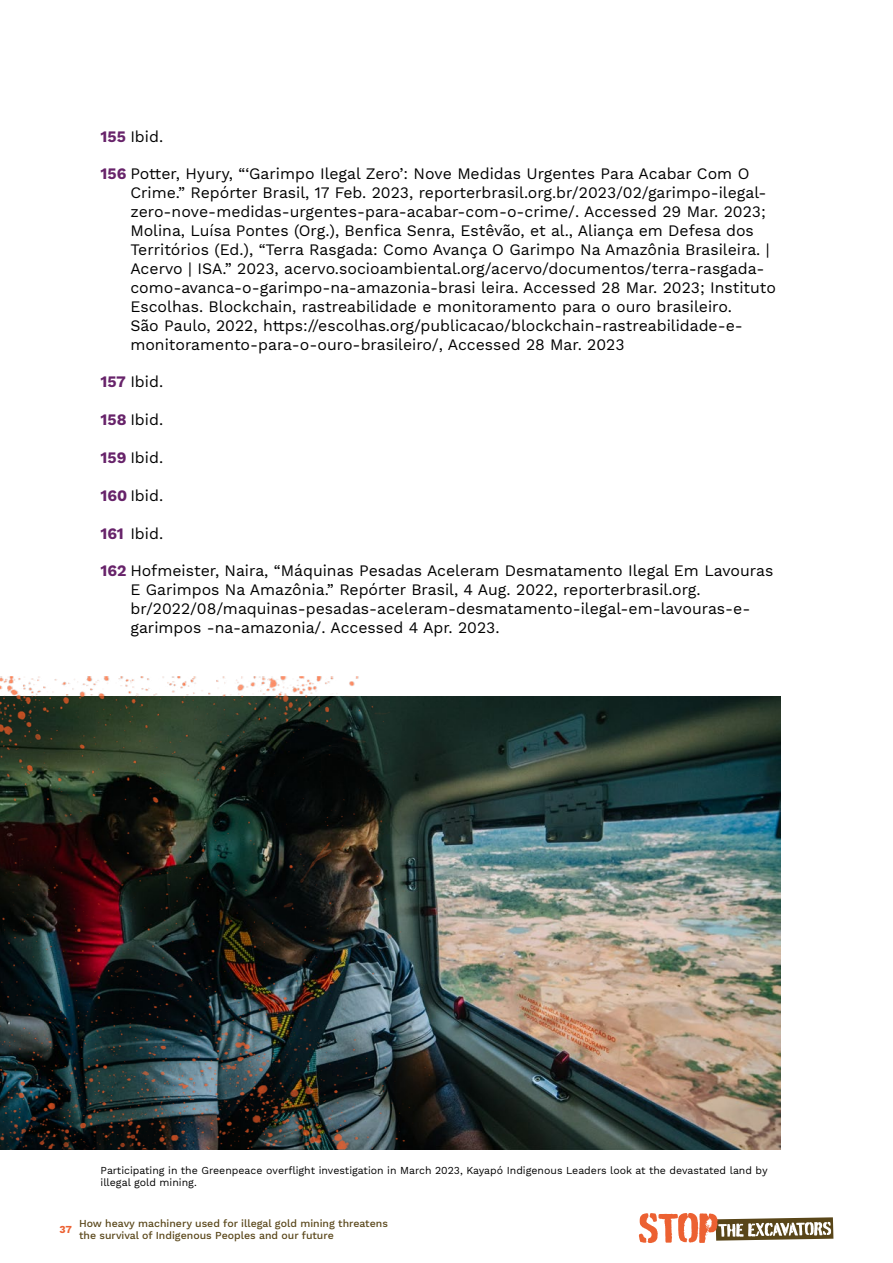
<style>
.page{position:relative;width:893px;height:1263px;background:#fff}
.page>*{position:absolute;margin:0;border:0;box-sizing:border-box;transform-origin:0 0}
.t1{font:15.75px/18.9px "Work Sans";color:#000}
.t2{font:10.5px/12.6px "Work Sans";color:#000}
.t3{font:500 10.5px/12.6px "Work Sans";color:#594619}
.t4{font:700 10.5px "Work Sans";color:#ec6132}
.s1{font-weight:700;color:#67236a}
</style>
<div class="page">
<svg style="left:639px;top:1213px;width:194px;height:30px"></svg>
<img style="left:735px;top:696px;width:45px;height:453px">
<img style="left:0;top:676px;width:735px;height:473px">
<p class="t1" style="left:101px;top:128px;width:64px"><span class="s1">155</span> Ibid.</p>
<p class="t1" style="left:130px;top:165px;width:647px;text-indent:-30px"><span class="s1">156</span> Potter, Hyury, “‘Garimpo Ilegal Zero’: Nove Medidas Urgentes Para Acabar Com O Crime.” Repórter Brasil, 17 Feb. 2023, reporterbrasil.org.br/2023/02/garimpo-ilegal&shy;zero-nove-medidas-urgentes-para-acabar-com-o-crime/. Accessed 29 Mar. 2023; Molina, Luísa Pontes (Org.), Benfica Senra, Estêvão, et al., Aliança em Defesa dos Territórios (Ed.), “Terra Rasgada: Como Avança O Garimpo Na Amazônia Brasileira. | Acervo | ISA.” 2023, acervo.socioambiental.org/acervo/documentos/terra-rasgada&shy;como-avanca-o-garimpo-na-amazonia-brasi leira. Accessed 28 Mar. 2023; Instituto Escolhas. Blockchain, rastreabilidade e monitoramento para o ouro brasileiro.<br>São Paulo, 2022, https://escolhas.org/publicacao/blockchain-rastreabilidade-e&shy;monitoramento-para-o-ouro-brasileiro/, Accessed 28 Mar. 2023</p>
<p class="t1" style="left:101px;top:373px;width:64px"><span class="s1">157</span> Ibid.</p>
<p class="t1" style="left:101px;top:411px;width:64px"><span class="s1">158</span> Ibid.</p>
<p class="t1" style="left:101px;top:449px;width:64px"><span class="s1">159</span> Ibid.</p>
<p class="t1" style="left:101px;top:487px;width:64px"><span class="s1">160</span> Ibid.</p>
<p class="t1" style="left:101px;top:524px;width:64px"><span class="s1">161</span> Ibid.</p>
<p class="t1" style="left:130px;top:562px;width:644px;text-indent:-30px"><span class="s1">162</span> Hofmeister, Naira, “Máquinas Pesadas Aceleram Desmatamento Ilegal Em Lavouras E Garimpos Na Amazônia.” Repórter Brasil, 4 Aug. 2022, reporterbrasil.org. br/2022/08/maquinas-pesadas-aceleram-desmatamento-ilegal-em-lavouras-e&shy;garimpos -na-amazonia/. Accessed 4 Apr. 2023.</p>
<p class="t2" style="left:101px;top:1164px;width:669px">Participating in the Greenpeace overflight investigation in March 2023, Kayapó Indigenous Leaders look at the devastated land by illegal gold mining.</p>
<p class="t4" style="left:60px;top:1223px;width:14px">37</p>
<p class="t3" style="left:79px;top:1217px;width:310px">How heavy machinery used for illegal gold mining threatens the survival of Indigenous Peoples and our future</p>
</div>
